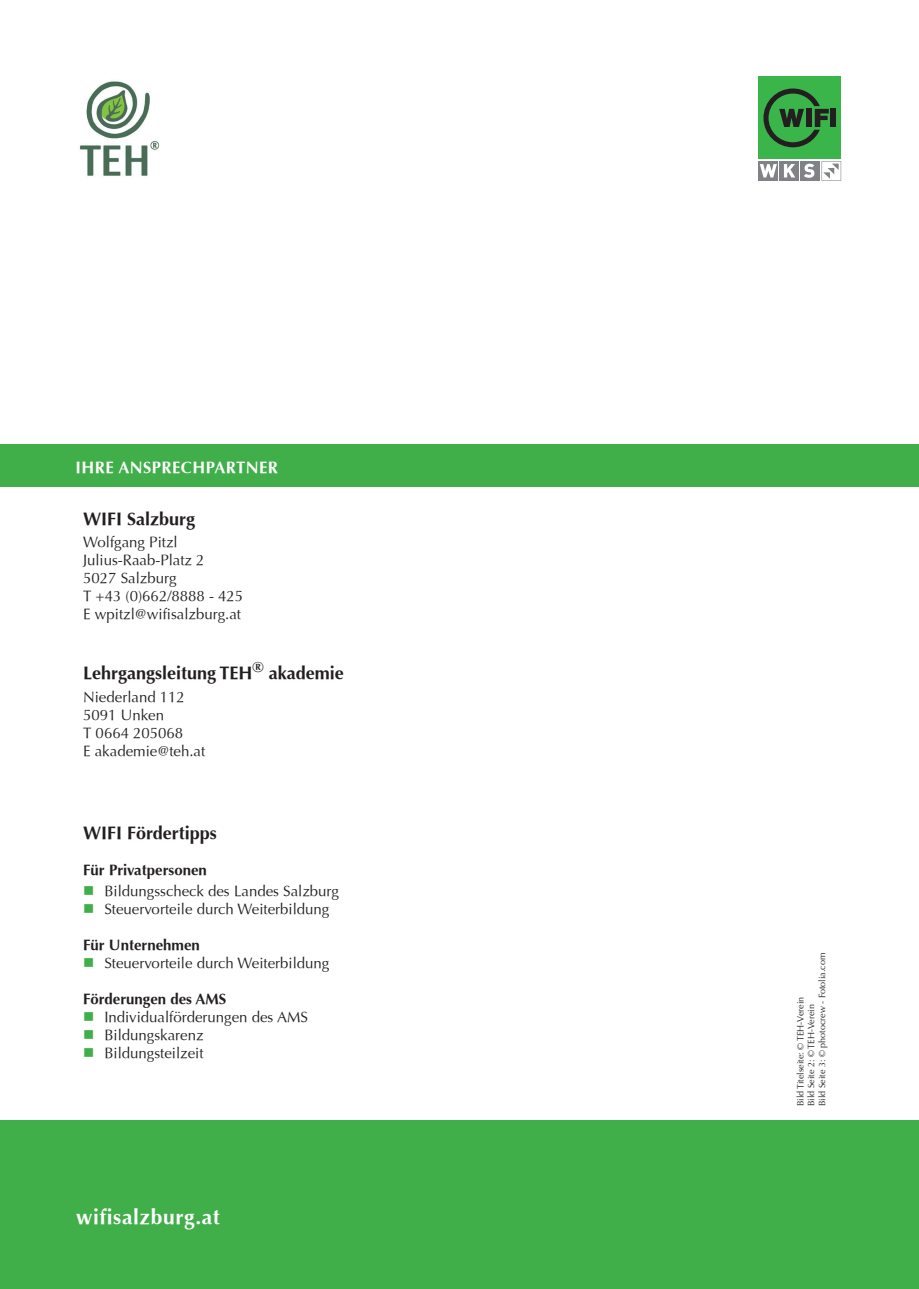
<style>
.page{position:relative;width:919px;height:1289px;background:#fff}
.page>*{position:absolute;margin:0;border:0;box-sizing:border-box;transform-origin:0 0}
.t1{font:700 21px "Optima";letter-spacing:.03em;color:#fff}
.t2{font:700 18px "Optima";color:#231f20}
.t3{font:700 16.5px "Optima";letter-spacing:.03em;color:#fff}
.t4{font:15px/18px "Optima";color:#231f20}
.t5{font:700 15px "Optima";color:#231f20}
.t6{font:9px/10.8px "Optima";color:#231f20}
</style>
<div class="page">
<img style="left:80px;top:81px;width:80px;height:95px">
<div style="left:758px;top:77px;width:83px;height:82px;background:#3ab54a"></div>
<div style="left:799px;top:161px;width:20px;height:20px;background:#808285"></div>
<div style="left:779px;top:161px;width:19px;height:20px;background:#808285"></div>
<svg style="left:784px;top:164px;width:11px;height:13px"></svg>
<div style="left:758px;top:161px;width:20px;height:20px;background:#808285"></div>
<svg style="left:760px;top:164px;width:16px;height:13px"></svg>
<div style="left:830px;top:109px;width:6px;height:18px;background:#231f20"></div>
<svg style="left:763px;top:88px;width:65px;height:59px"></svg>
<svg style="left:804px;top:164px;width:10px;height:14px"></svg>
<svg style="left:821px;top:161px;width:20px;height:20px"></svg>
<div style="left:0;top:444px;width:918px;height:42px;background:#40ae49"></div>
<div style="left:0;top:1120px;width:918px;height:168px;background:#40ae49"></div>
<p class="t3" style="left:75px;top:457px;width:204px">IHRE ANSPRECHPARTNER</p>
<p class="t2" style="left:83px;top:508px;width:114px">WIFI Salzburg</p>
<p class="t4" style="left:83px;top:533px;width:162px">Wolfgang Pitzl<br>Julius-Raab-Platz 2<br>5027 Salzburg<br>T +43 (0)662/8888 - 425<br>E wpitzl@wifisalzburg.at</p>
<p class="t2" style="left:83px;top:662px;width:262px">Lehrgangsleitung TEH<sup>®</sup> akademie</p>
<p class="t4" style="left:83px;top:687px;width:124px">Niederland 112<br>5091 Unken<br>T 0664 205068<br>E akademie@teh.at</p>
<p class="t2" style="left:83px;top:822px;width:135px">WIFI Fördertipps</p>
<p class="t5" style="left:83px;top:860px;width:125px">Für Privatpersonen</p>
<p class="t4" style="left:104px;top:881px;width:236px">Bildungsscheck des Landes Salzburg<br>Steuervorteile durch Weiterbildung</p>
<p class="t5" style="left:83px;top:935px;width:118px">Für Unternehmen</p>
<p class="t4" style="left:104px;top:953px;width:226px">Steuervorteile durch Weiterbildung</p>
<p class="t5" style="left:83px;top:989px;width:145px">Förderungen des AMS</p>
<p class="t4" style="left:104px;top:1007px;width:205px">Individualförderungen des AMS<br>Bildungskarenz<br>Bildungsteilzeit</p>
<h1 class="t1" style="left:76px;top:1204px;width:145px">wifisalzburg.at</h1>
<p class="t6" style="left:795px;top:1106px;width:155px;rotate:-90deg">Bild Titelseite: © TEH-Verein<br>Bild Seite 2: © TEH-Verein<br>Bild Seite 3: © photocrew - Fotolia.com</p>
</div>
